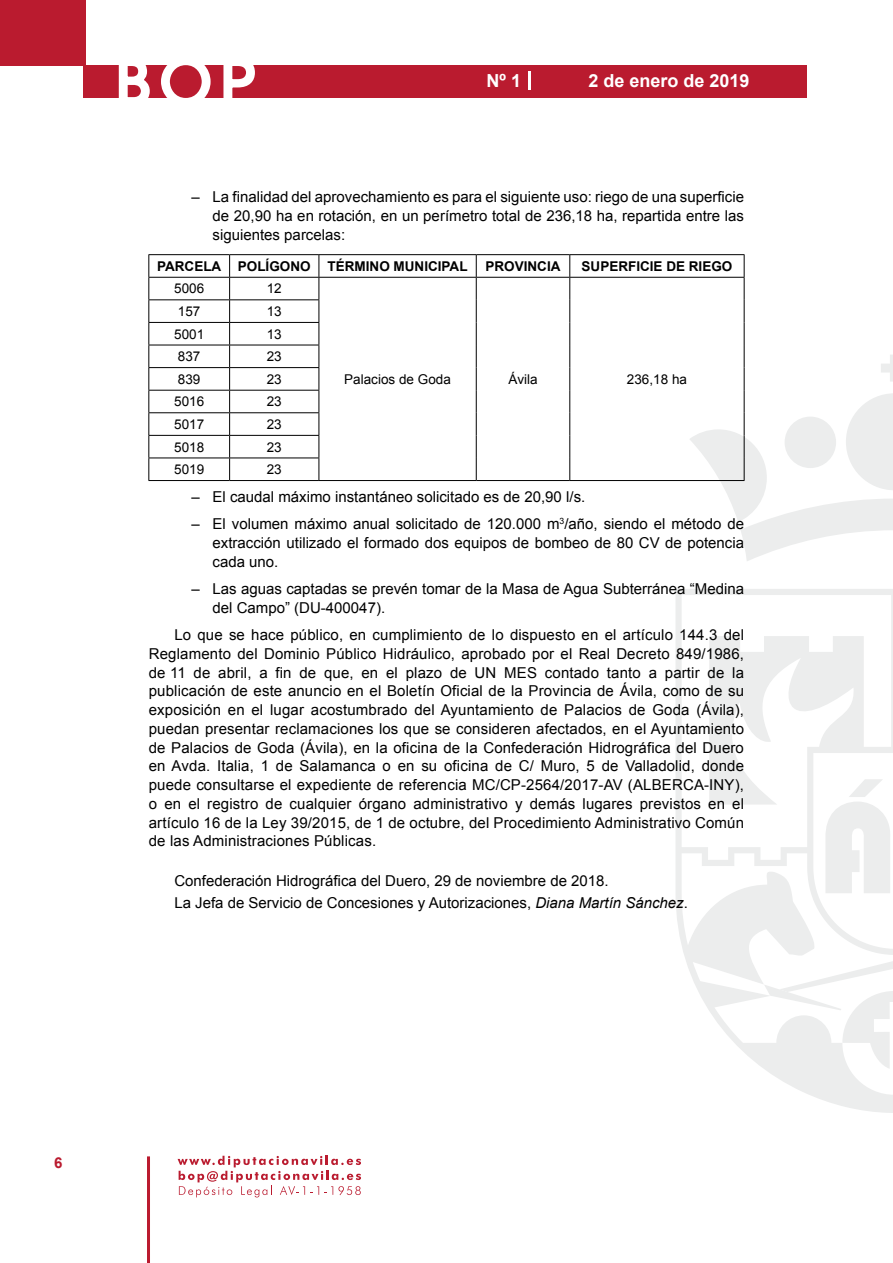
<style>
.page{position:relative;width:893px;height:1263px;background:#fff}
.page>*{position:absolute;margin:0;border:0;box-sizing:border-box;transform-origin:0 0}
.t1{font:500 61.5px "Avant Garde";color:#fff}
.t2{font:700 18px "Arial";color:#fff}
.t3{font:15px/18.8px "Arial";color:#000;text-align:justify}
.t4{font:700 15px "Arial";color:#ba1b2f}
.t5{font:13.5px "Arial";color:#000}
.t6{font:700 13.5px "Arial";color:#000}
.s1{font-style:italic}
</style>
<div class="page">
<svg style="left:178px;top:1156px;width:183px;height:41px"></svg>
<hr style="left:147px;top:1156px;width:3px;height:107px;background:#ba1b2f">
<div style="left:0;top:0;width:85px;height:66px;background:#ba1b2f"></div>
<div style="left:84px;top:65px;width:723px;height:33px;background:#ba1b2f"></div>
<svg style="left:118px;top:65px;width:32px;height:33px"></svg>
<svg style="left:161px;top:65px;width:50px;height:33px"></svg>
<svg style="left:223px;top:65px;width:32px;height:33px"></svg>
<svg style="left:529px;top:71px;width:2px;height:19px"></svg>
<svg style="left:676px;top:589px;width:217px;height:524px"></svg>
<svg style="left:764px;top:984px;width:129px;height:86px"></svg>
<svg style="left:825px;top:779px;width:66px;height:114px"></svg>
<hr style="left:148px;top:254px;width:82px;height:1px;background:#000">
<hr style="left:230px;top:254px;width:89px;height:1px;background:#000">
<hr style="left:319px;top:254px;width:157px;height:1px;background:#000">
<hr style="left:476px;top:254px;width:94px;height:1px;background:#000">
<hr style="left:570px;top:254px;width:174px;height:1px;background:#000">
<hr style="left:148px;top:277px;width:82px;height:1px;background:#000">
<hr style="left:230px;top:277px;width:89px;height:1px;background:#000">
<hr style="left:319px;top:277px;width:157px;height:1px;background:#000">
<hr style="left:476px;top:277px;width:94px;height:1px;background:#000">
<hr style="left:570px;top:277px;width:174px;height:1px;background:#000">
<hr style="left:148px;top:299px;width:82px;height:1px;background:#000">
<hr style="left:230px;top:299px;width:89px;height:1px;background:#000">
<hr style="left:148px;top:322px;width:82px;height:1px;background:#000">
<hr style="left:230px;top:322px;width:89px;height:1px;background:#000">
<hr style="left:148px;top:345px;width:82px;height:1px;background:#000">
<hr style="left:230px;top:345px;width:89px;height:1px;background:#000">
<hr style="left:148px;top:367px;width:82px;height:1px;background:#000">
<hr style="left:230px;top:367px;width:89px;height:1px;background:#000">
<hr style="left:148px;top:390px;width:82px;height:1px;background:#000">
<hr style="left:230px;top:390px;width:89px;height:1px;background:#000">
<hr style="left:148px;top:412px;width:82px;height:1px;background:#000">
<hr style="left:230px;top:412px;width:89px;height:1px;background:#000">
<hr style="left:148px;top:435px;width:82px;height:1px;background:#000">
<hr style="left:230px;top:435px;width:89px;height:1px;background:#000">
<hr style="left:148px;top:458px;width:82px;height:1px;background:#000">
<svg style="left:148px;top:255px;width:1px;height:225px"></svg>
<hr style="left:230px;top:458px;width:89px;height:1px;background:#000">
<svg style="left:229px;top:255px;width:1px;height:225px"></svg>
<svg style="left:319px;top:255px;width:1px;height:225px"></svg>
<svg style="left:476px;top:255px;width:1px;height:225px"></svg>
<svg style="left:569px;top:255px;width:1px;height:225px"></svg>
<svg style="left:689px;top:255px;width:204px;height:306px"></svg>
<hr style="left:148px;top:480px;width:82px;height:1px;background:#000">
<hr style="left:230px;top:480px;width:89px;height:1px;background:#000">
<hr style="left:319px;top:480px;width:157px;height:1px;background:#000">
<hr style="left:476px;top:480px;width:94px;height:1px;background:#000">
<hr style="left:570px;top:480px;width:174px;height:1px;background:#000">
<h1 class="t1" style="left:115px;top:44px;width:141px">BOP</h1>
<p class="t2" style="left:487px;top:69px;width:36px">Nº 1</p>
<p class="t2" style="left:588px;top:69px;width:163px">2 de enero de 2019</p>
<p class="t3" style="left:213px;top:188px;width:533px;text-indent:-21px">– La finalidad del aprovechamiento es para el siguiente uso: riego de una superficie de 20,90 ha en rotación, en un perímetro total de 236,18 ha, repartida entre las siguientes parcelas:</p>
<p class="t6" style="left:157px;top:257px;width:155px">PARCELA POLÍGONO</p>
<p class="t6" style="left:328px;top:257px;width:141px">TÉRMINO MUNICIPAL</p>
<p class="t6" style="left:485px;top:257px;width:77px">PROVINCIA</p>
<p class="t6" style="left:582px;top:257px;width:152px">SUPERFICIE DE RIEGO</p>
<p class="t5" style="left:174px;top:280px;width:32px">5006</p>
<p class="t5" style="left:267px;top:280px;width:17px">12</p>
<p class="t5" style="left:178px;top:302px;width:24px">157</p>
<p class="t5" style="left:267px;top:302px;width:17px">13</p>
<p class="t5" style="left:174px;top:325px;width:32px">5001</p>
<p class="t5" style="left:267px;top:325px;width:17px">13</p>
<p class="t5" style="left:178px;top:348px;width:24px">837</p>
<p class="t5" style="left:267px;top:348px;width:17px">23</p>
<p class="t5" style="left:178px;top:370px;width:24px">839</p>
<p class="t5" style="left:267px;top:370px;width:17px">23</p>
<p class="t5" style="left:174px;top:393px;width:32px">5016</p>
<p class="t5" style="left:267px;top:393px;width:17px">23</p>
<p class="t5" style="left:174px;top:415px;width:32px">5017</p>
<p class="t5" style="left:267px;top:415px;width:17px">23</p>
<p class="t5" style="left:174px;top:438px;width:32px">5018</p>
<p class="t5" style="left:267px;top:438px;width:17px">23</p>
<p class="t5" style="left:174px;top:461px;width:32px">5019</p>
<p class="t5" style="left:267px;top:461px;width:17px">23</p>
<p class="t3" style="left:191px;top:488px;width:395px">– El caudal máximo instantáneo solicitado es de 20,90 l/s.</p>
<p class="t3" style="left:213px;top:515px;width:533px;text-indent:-21px">– El volumen máximo anual solicitado de 120.000 m<sup>3</sup>/año, siendo el método de extracción utilizado el formado dos equipos de bombeo de 80 CV de potencia cada uno.</p>
<p class="t3" style="left:213px;top:580px;width:533px;text-indent:-21px">– Las aguas captadas se prevén tomar de la Masa de Agua Subterránea “Medina del Campo” (DU-400047).</p>
<p class="t3" style="left:149px;top:626px;width:597px;text-indent:26px">Lo que se hace público, en cumplimiento de lo dispuesto en el artículo 144.3 del Reglamento del Dominio Público Hidráulico, aprobado por el Real Decreto 849/1986, de 11 de abril, a fin de que, en el plazo de UN MES contado tanto a partir de la publicación de este anuncio en el Boletín Oficial de la Provincia de Ávila, como de su exposición en el lugar acostumbrado del Ayuntamiento de Palacios de Goda (Ávila), puedan presentar reclamaciones los que se consideren afectados, en el Ayuntamiento de Palacios de Goda (Ávila), en la oficina de la Confederación Hidrográfica del Duero en Avda. Italia, 1 de Salamanca o en su oficina de C/ Muro, 5 de Valladolid, donde puede consultarse el expediente de referencia MC/CP-2564/2017-AV (ALBERCA-INY), o en el registro de cualquier órgano administrativo y demás lugares previstos en el artículo 16 de la Ley 39/2015, de 1 de octubre, del Procedimiento Administrativo Común de las Administraciones Públicas.</p>
<p class="t3" style="left:174px;top:869px;width:515px;line-height:22.2px">Confederación Hidrográfica del Duero, 29 de noviembre de 2018.<br>La Jefa de Servicio de Concesiones y Autorizaciones, <span class="s1">Diana Martín Sánchez</span>.</p>
<p class="t5" style="left:344px;top:370px;width:108px">Palacios de Goda</p>
<p class="t5" style="left:508px;top:370px;width:31px">Ávila</p>
<p class="t5" style="left:627px;top:370px;width:62px">236,18 ha</p>
<p class="t4" style="left:54px;top:1153px;width:10px">6</p>
</div>
